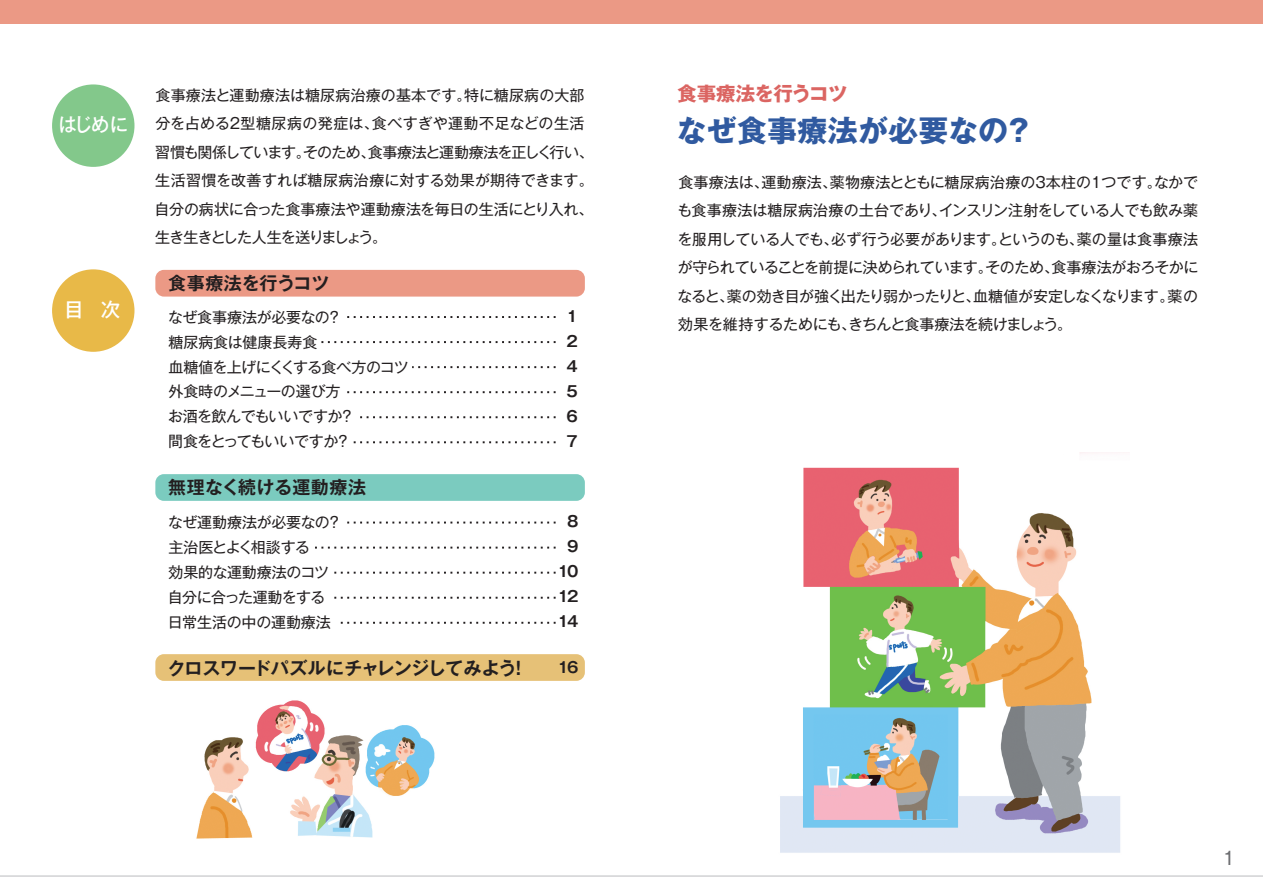
<style>
.page{position:relative;width:1263px;height:893px;background:#fff}
.page>*{position:absolute;margin:0;border:0;box-sizing:border-box;transform-origin:0 0}
.t1{font:700 30px "Gothic MB101 Pro";letter-spacing:.01em;color:#305aa0}
.t2{font:700 19.5px "Gothic MB101 Pr 5";letter-spacing:-.03em;color:#db6562}
.t3{font:500 19.5px "Gothic MB101 Pr 5";color:#fff;scale:.94 1}
.t4{font:500 19.5px "Gothic MB101 Pr 5";color:#fff}
.t5{font:500 19.5px "Gothic BBB Pro";color:#6c6d70}
.t6{font:700 18px "Gothic MB101 Pr 5 De";letter-spacing:-.005em;color:#231f20}
.t7{font:700 18px "Gothic MB101 Pr 5 De";letter-spacing:.015em;color:#231f20}
.t8{font:15px/24.9px "Gothic MB101 Pr 5";letter-spacing:-.025em;color:#231f20}
.t9{font:15px/28.5px "Gothic MB101 Pro";letter-spacing:-.005em;color:#231f20}
.t10{font:700 15px/24.9px "Gothic MB101 Pr 5 De";letter-spacing:-.115em;color:#231f20;text-align:justify}
</style>
<div class="page">
<img style="left:196px;top:700px;width:239px;height:139px">
<hr style="left:0;top:875px;width:1263px;height:2px;background:#d1d2d4">
<img style="left:780px;top:452px;width:340px;height:401px">
<div style="left:155px;top:270px;width:430px;height:27px;background:#eb9985;border-radius:9px"></div>
<div style="left:155px;top:474px;width:430px;height:27px;background:#7bcbbf;border-radius:9px"></div>
<div style="left:155px;top:654px;width:430px;height:27px;background:#e6c177;border-radius:9px"></div>
<div style="left:0;top:0;width:1263px;height:23px;background:#eb9985"></div>
<svg style="left:347px;top:316px;width:209px;height:2px"></svg>
<svg style="left:321px;top:341px;width:235px;height:2px"></svg>
<svg style="left:412px;top:366px;width:144px;height:2px"></svg>
<svg style="left:347px;top:391px;width:209px;height:2px"></svg>
<svg style="left:360px;top:416px;width:196px;height:2px"></svg>
<svg style="left:353px;top:441px;width:203px;height:2px"></svg>
<svg style="left:347px;top:522px;width:209px;height:1px"></svg>
<svg style="left:315px;top:547px;width:241px;height:2px"></svg>
<svg style="left:334px;top:572px;width:222px;height:2px"></svg>
<svg style="left:334px;top:597px;width:222px;height:2px"></svg>
<svg style="left:340px;top:622px;width:216px;height:2px"></svg>
<div style="left:52px;top:84px;width:82px;height:83px;background:#83c88b;border-radius:50%"></div>
<div style="left:52px;top:269px;width:82px;height:83px;background:#e8b948;border-radius:50%"></div>
<h2 class="t3" style="left:59px;top:109px;width:76px">はじめに</h2>
<h2 class="t4" style="left:64px;top:293px;width:58px">目 次</h2>
<p class="t9" style="left:154px;top:79px;width:441px">食事療法と運動療法は糖尿病治療の基本です。特に糖尿病の大部分を占める2型糖尿病の発症は、食べすぎや運動不足などの生活習慣も関係しています。そのため、食事療法と運動療法を正しく行い、生活習慣を改善すれば糖尿病治療に対する効果が期待できます。自分の病状に合った食事療法や運動療法を毎日の生活にとり入れ、生き生きとした人生を送りましょう。</p>
<p class="t6" style="left:168px;top:269px;width:163px">食事療法を行うコツ</p>
<p class="t8" style="left:168px;top:303px;width:242px">なぜ食事療法が必要なの？<br>糖尿病食は健康長寿食<br>血糖値を上げにくくする食べ方のコツ外食時のメニューの選び方<br>お酒を飲んでもいいですか？<br>間食をとってもいいですか？</p>
<p class="t7" style="left:168px;top:472px;width:199px">無理なく続ける運動療法</p>
<p class="t8" style="left:168px;top:509px;width:176px">なぜ運動療法が必要なの？主治医とよく相談する<br>効果的な運動療法のコツ自分に合った運動をする日常生活の中の運動療法</p>
<p class="t6" style="left:167px;top:653px;width:362px">クロスワードパズルにチャレンジしてみよう！</p>
<p class="t10" style="left:566px;top:303px;width:13px">1<br>2<br>4<br>5<br>6<br>7</p>
<p class="t10" style="left:557px;top:508px;width:23px;text-align:right">8<br>9<br>10<br>12<br>14</p>
<p class="t10" style="left:558px;top:654px;width:22px">16</p>
<h2 class="t2" style="left:677px;top:77px;width:172px">食事療法を行うコツ</h2>
<h1 class="t1" style="left:677px;top:106px;width:358px">なぜ食事療法が必要なの？</h1>
<p class="t8" style="left:677px;top:167px;width:522px;line-height:28.5px;text-align:justify">食事療法は、運動療法、薬物療法とともに糖尿病治療の3本柱の1つです。なかでも食事療法は糖尿病治療の土台であり、インスリン注射をしている人でも飲み薬を服用している人でも、必ず行う必要があります。というのも、薬の量は食事療法が守られていることを前提に決められています。そのため、食事療法がおろそかになると、薬の効き目が強く出たり弱かったりと、血糖値が安定しなくなります。薬の効果を維持するためにも、きちんと食事療法を続けましょう。</p>
<h2 class="t5" style="left:1223px;top:842px;width:14px">1</h2>
</div>
